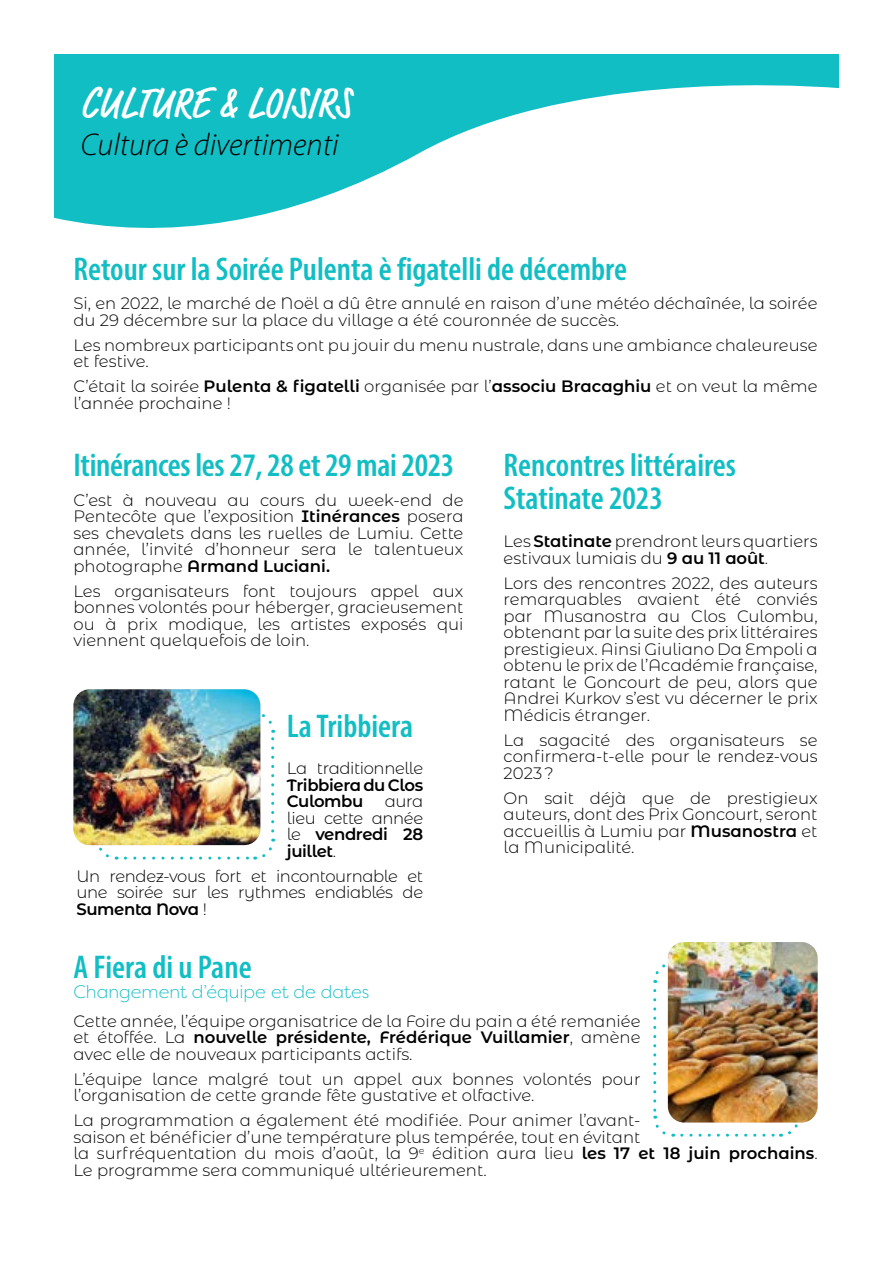
<style>
.page{position:relative;width:893px;height:1263px;background:#fff}
.page>*{position:absolute;margin:0;border:0;box-sizing:border-box;transform-origin:0 0}
.t1{font:500 condensed 45px "Market Pro";color:#fff}
.t2{font:600 condensed 33px/33px "Myriad Pro";color:#11bec4}
.t3{font:italic 300 31.5px "Myriad Pro";color:#000}
.t4{font:300 18px "Filson Pro";color:#11bec4}
.t5{font:300 16.5px/16.5px "Montserrat Alternates";color:#000;text-align:justify}
.t6{font:600 16.5px/16.5px "Montserrat Alternates";letter-spacing:-.025em;color:#000}
.t7{font:300 16.5px "Montserrat Alternates";letter-spacing:-.025em;color:#000}
.s1{font-weight:600}
</style>
<div class="page">
<svg style="left:54px;top:54px;width:785px;height:174px;fill:#11bec4"></svg>
<svg style="left:653px;top:990px;width:21px;height:147px"></svg>
<svg style="left:682px;top:1122px;width:119px;height:15px"></svg>
<svg style="left:653px;top:962px;width:15px;height:21px"></svg>
<img style="left:668px;top:942px;width:150px;height:180px">
<svg style="left:96px;top:845px;width:21px;height:15px"></svg>
<svg style="left:125px;top:838px;width:151px;height:22px"></svg>
<svg style="left:260px;top:710px;width:14px;height:121px"></svg>
<img style="left:73px;top:689px;width:187px;height:156px">
<h1 class="t1" style="left:81px;top:72px;width:271px">CULTURE &amp; LOISIRS</h1>
<h3 class="t3" style="left:81px;top:126px;width:259px">Cultura è divertimenti</h3>
<h2 class="t2" style="left:73px;top:252px;width:555px">Retour sur la Soirée Pulenta è figatelli de décembre</h2>
<p class="t5" style="left:73px;top:294px;width:746px">Si, en 2022, le marché de Noël a dû être annulé en raison d’une météo déchaînée, la soirée du 29 décembre sur la place du village a été couronnée de succès.</p>
<p class="t5" style="left:73px;top:336px;width:746px">Les nombreux participants ont pu jouir du menu nustrale, dans une ambiance chaleureuse et festive.</p>
<p class="t5" style="left:73px;top:377px;width:746px">C’était la soirée <span class="s1">Pulenta &amp; figatelli</span> organisée par l’<span class="s1">associu Bracaghiu</span> et on veut la même l’année prochaine !</p>
<h2 class="t2" style="left:73px;top:448px;width:382px">Itinérances les 27, 28 et 29 mai 2023</h2>
<p class="t5" style="left:73px;top:491px;width:392px">C’est à nouveau au cours du week-end de Pentecôte que l’exposition <span class="s1">Itinérances</span> posera ses chevalets dans les ruelles de Lumiu. Cette année, l’invité d’honneur sera le talentueux photographe <span class="s1">Armand Luciani.</span></p>
<p class="t5" style="left:73px;top:582px;width:392px">Les organisateurs font toujours appel aux bonnes volontés pour héberger, gracieusement ou à prix modique, les artistes exposés qui viennent quelquefois de loin.</p>
<h2 class="t2" style="left:287px;top:708px;width:128px">La Tribbiera</h2>
<p class="t7" style="left:287px;top:757px;width:138px">La traditionnelle</p>
<p class="t6" style="left:287px;top:776px;width:138px">Tribbiera du Clos<br>Culombu</p>
<p class="t5" style="left:287px;top:793px;width:138px;text-indent:98px">aura lieu cette année le <span class="s1">vendredi 28 juillet</span>.</p>
<p class="t5" style="left:76px;top:867px;width:348px">Un rendez-vous fort et incontournable et une soirée sur les rythmes endiablés de <span class="s1">Sumenta Nova</span> !</p>
<h2 class="t2" style="left:504px;top:448px;width:234px">Rencontres littéraires<br>Statinate 2023</h2>
<p class="t5" style="left:504px;top:533px;width:315px">Les <span class="s1">Statinate</span> prendront leurs quartiers estivaux lumiais du <span class="s1">9 au 11 août</span>.</p>
<p class="t5" style="left:504px;top:574px;width:315px">Lors des rencontres 2022, des auteurs remarquables avaient été conviés par Musanostra au Clos Culombu, obtenant par la suite des prix littéraires prestigieux. Ainsi Giuliano Da Empoli a obtenu le prix de l’Académie française, ratant le Goncourt de peu, alors que Andrei Kurkov s’est vu décerner le prix Médicis étranger.</p>
<p class="t5" style="left:504px;top:731px;width:315px">La sagacité des organisateurs se confirmera-t-elle pour le rendez-vous 2023 ?</p>
<p class="t5" style="left:504px;top:789px;width:315px">On sait déjà que de prestigieux auteurs, dont des Prix Goncourt, seront accueillis à Lumiu par <span class="s1">Musanostra</span> et la Municipalité.</p>
<h2 class="t2" style="left:73px;top:950px;width:180px">A Fiera di u Pane</h2>
<p class="t4" style="left:73px;top:980px;width:297px">Changement d’équipe et de dates</p>
<p class="t5" style="left:73px;top:1012px;width:569px">Cette année, l’équipe organisatrice de la Foire du pain a été remaniée et étoffée. La <span class="s1">nouvelle présidente, Frédérique Vuillamier</span>, amène avec elle de nouveaux participants actifs.</p>
<p class="t5" style="left:73px;top:1070px;width:569px">L’équipe lance malgré tout un appel aux bonnes volontés pour l’organisation de cette grande fête gustative et olfactive.</p>
<p class="t5" style="left:73px;top:1112px;width:746px;text-align:left">La programmation a également été modifiée. Pour animer l’avant-<br>saison et bénéficier d’une température plus tempérée, tout en évitant<br>la surfréquentation du mois d’août, la 9<sup>e</sup> édition aura lieu <span class="s1">les 17 et 18 juin prochains</span>.<br>Le programme sera communiqué ultérieurement.</p>
</div>
